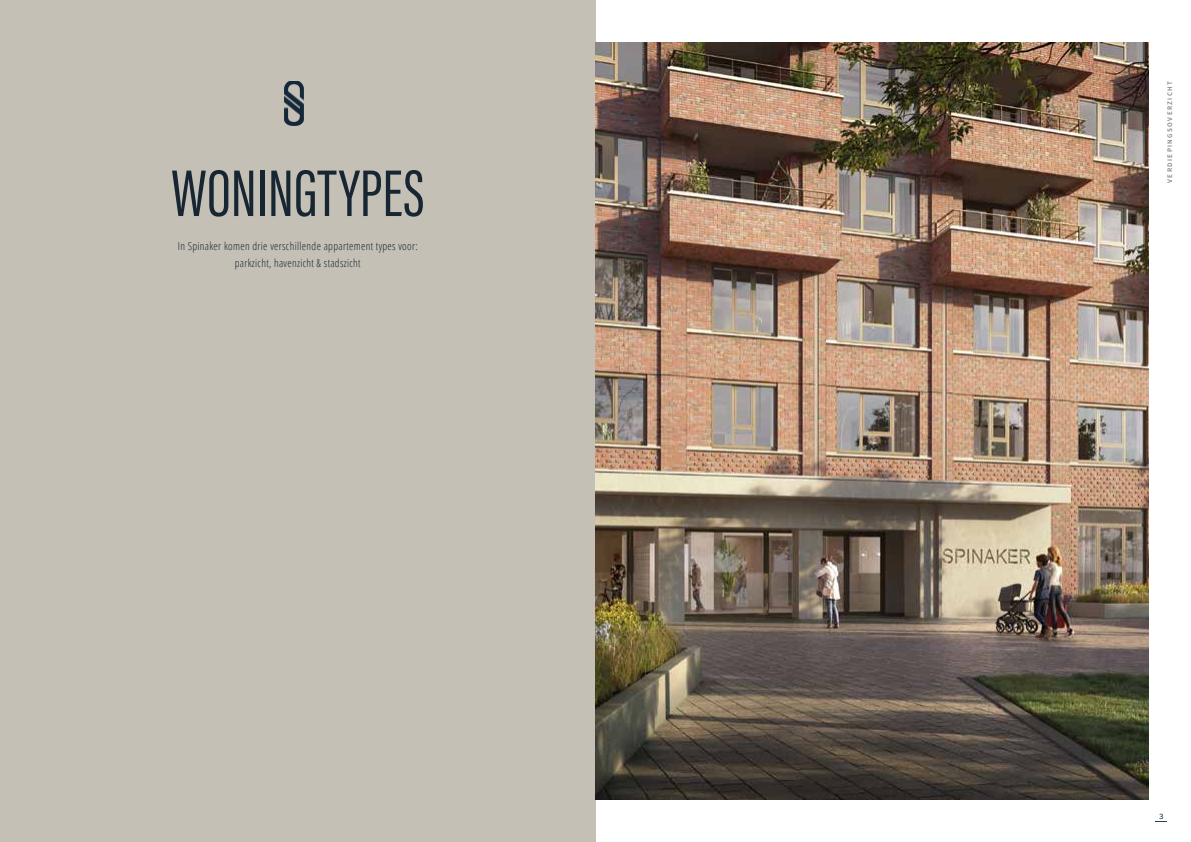
<style>
.page{position:relative;width:1191px;height:842px;background:#fff}
.page>*{position:absolute;margin:0;border:0;box-sizing:border-box;transform-origin:0 0}
.t1{font:68px "Acumin Pro Extra Cond";color:#182633}
.t2{font:300 condensed 11px/17px "Open Sans";letter-spacing:.03em;color:#182633;text-align:center}
.t3{font:10px "Source Sans Pro";color:#27424f}
.t4{font:600 7px "Source Sans Pro";letter-spacing:.2em;color:#84818c}
</style>
<div class="page">
<div style="left:0;top:0;width:595px;height:842px;background:#c4c0b5"></div>
<img style="left:284px;top:81px;width:20px;height:45px">
<img style="left:595px;top:43px;width:553px;height:756px">
<svg style="left:1155px;top:821px;width:12px;height:1px"></svg>
<h1 class="t1" style="left:171px;top:152px;width:255px">WONINGTYPES</h1>
<p class="t2" style="left:178px;top:237px;width:241px">In Spinaker komen drie verschillende appartement types voor: parkzicht, havenzicht &amp; stadszicht</p>
<p class="t4" style="left:1165px;top:183px;width:103px;rotate:-90deg">VERDIEPINGSOVERZICHT</p>
<p class="t3" style="left:1159px;top:809px;width:6px">3</p>
</div>
